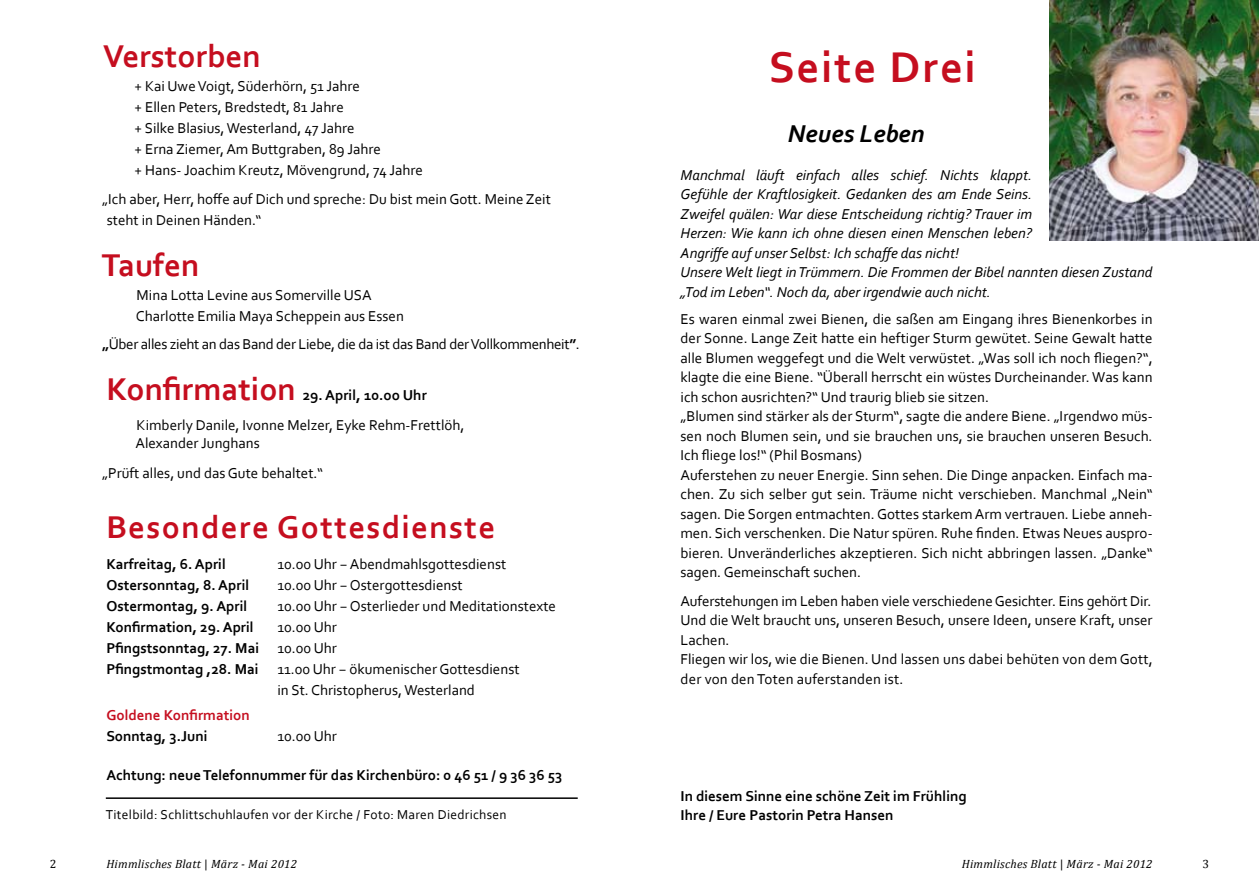
<style>
.page{position:relative;width:1259px;height:893px;background:#fff}
.page>*{position:absolute;margin:0;border:0;box-sizing:border-box;transform-origin:0 0}
.t1{font:700 45px "Corbel";letter-spacing:.04em;color:#c50e1f}
.t2{font:700 33px "Corbel";letter-spacing:.04em;color:#c50e1f}
.t3{font:700 33px "Corbel";color:#c50e1f}
.t4{font:italic 700 25.5px "Corbel";color:#000}
.t5{font:15px/19.5px "Corbel";color:#000}
.t6{font:italic 15px/19.5px "Corbel";color:#000}
.t7{font:700 15px/21px "Corbel";color:#000;text-align:justify}
.t8{font:15px "Corbel";letter-spacing:-.02em;color:#000}
.t9{font:700 15px "Corbel";color:#c50e1f}
.t10{font:13.5px "Corbel";letter-spacing:.02em;color:#000}
.t11{font:italic 12px "Cambria";letter-spacing:.02em;color:#000}
.t12{font:12px "Cambria";color:#000}
.s1{font-weight:700}
.s2{font-weight:700;font-size:33px;color:#c50e1f}
.s3{font-weight:400}
.s4{font-style:normal}
</style>
<div class="page">
<hr style="left:106px;top:797px;width:472px;height:2px;background:#000">
<img style="left:1049px;top:0;width:210px;height:241px">
<h2 class="t3" style="left:103px;top:36px;width:159px">Verstorben</h2>
<p class="t5" style="left:134px;top:75px;width:290px;line-height:21px">+ Kai Uwe Voigt, Süderhörn, 51 Jahre<br>+ Ellen Peters, Bredstedt, 81 Jahre<br>+ Silke Blasius, Westerland, 47 Jahre<br>+ Erna Ziemer, Am Buttgraben, 89 Jahre<br>+ Hans- Joachim Kreutz, Mövengrund, 74 Jahre</p>
<p class="t5" style="left:107px;top:188px;width:445px;line-height:21px;text-indent:-5px">„Ich aber, Herr, hoffe auf Dich und spreche: Du bist mein Gott. Meine Zeit steht in Deinen Händen.“</p>
<h2 class="t2" style="left:102px;top:244px;width:99px">Taufen</h2>
<p class="t5" style="left:136px;top:284px;width:269px;line-height:21px">Mina Lotta Levine aus Somerville USA<br>Charlotte Emilia Maya Scheppein aus Essen</p>
<p class="t8" style="left:102px;top:335px;width:479px"><span class="s1">„</span>Über alles zieht an das Band der Liebe, die da ist das Band der Vollkommenheit<span class="s1">”</span>.</p>
<p class="t5" style="left:137px;top:380px;width:329px;line-height:30px;text-indent:-30px"><span class="s2">Konfirmation</span> <span class="s1">29. April, 10.oo Uhr<br></span>Kimberly Danile, Ivonne Melzer, Eyke Rehm-Frettlöh,</p>
<p class="t5" style="left:102px;top:428px;width:222px;line-height:30px;text-indent:33px">Alexander Junghans<br>„Prüft alles, und das Gute behaltet.“</p>
<h2 class="t2" style="left:106px;top:507px;width:391px">Besondere Gottesdienste</h2>
<p class="t7" style="left:106px;top:553px;width:121px">Karfreitag, 6. April</p>
<p class="t5" style="left:277px;top:554px;width:230px">10.00 Uhr − Abendmahlsgottesdienst</p>
<p class="t7" style="left:106px;top:574px;width:144px">Ostersonntag, 8. April</p>
<p class="t5" style="left:277px;top:575px;width:187px">10.00 Uhr − Ostergottesdienst</p>
<p class="t7" style="left:106px;top:595px;width:142px">Ostermontag, 9. April</p>
<p class="t5" style="left:277px;top:596px;width:280px">10.00 Uhr − Osterlieder und Meditationstexte</p>
<p class="t7" style="left:106px;top:616px;width:149px">Konfirmation, 29. April</p>
<p class="t7" style="left:106px;top:616px;width:232px;text-indent:171px"><span class="s3">10.00 Uhr </span>Pfingstsonntag, 27. Mai <span class="s3">10.00 Uhr </span>Pfingstmontag ,28. Mai</p>
<p class="t5" style="left:277px;top:658px;width:244px;line-height:21px">11.00 Uhr − ökumenischer Gottesdienst in St. Christopherus, Westerland</p>
<p class="t9" style="left:106px;top:706px;width:145px">Goldene Konfirmation</p>
<p class="t7" style="left:106px;top:726px;width:103px">Sonntag, 3.Juni</p>
<p class="t5" style="left:277px;top:726px;width:61px">10.00 Uhr</p>
<p class="t7" style="left:106px;top:765px;width:457px">Achtung: neue Telefonnummer für das Kirchenbüro: 0 46 51 / 9 36 36 53</p>
<h1 class="t1" style="left:769px;top:39px;width:209px">Seite Drei</h1>
<h3 class="t4" style="left:788px;top:118px;width:138px">Neues Leben</h3>
<p class="t6" style="left:680px;top:165px;width:473px">Manchmal läuft einfach alles schief. Nichts klappt.<br>Gefühle der Kraftlosigkeit. Gedanken des am Ende Seins.<br>Zweifel quälen: War diese Entscheidung richtig? Trauer im<br>Herzen: Wie kann ich ohne diesen einen Menschen leben?<br>Angriffe auf unser Selbst: Ich schaffe das nicht!<br>Unsere Welt liegt in Trümmern. Die Frommen der Bibel nannten diesen Zustand „Tod im Leben“. Noch da, aber irgendwie auch nicht.</p>
<p class="t5" style="left:680px;top:309px;width:473px">Es waren einmal zwei Bienen, die saßen am Eingang ihres Bienenkorbes in der Sonne. Lange Zeit hatte ein heftiger Sturm gewütet. Seine Gewalt hatte alle Blumen weggefegt und die Welt verwüstet. „Was soll ich noch fliegen?“, klagte die eine Biene. “Überall herrscht ein wüstes Durcheinander. Was kann ich schon ausrichten?“ Und traurig blieb sie sitzen.<br>„Blumen sind stärker als der Sturm“, sagte die andere Biene. „Irgendwo müs&shy;sen noch Blumen sein, und sie brauchen uns, sie brauchen unseren Besuch.<br>Ich fliege los!“ (Phil Bosmans)<br>Auferstehen zu neuer Energie. Sinn sehen. Die Dinge anpacken. Einfach ma&shy;chen. Zu sich selber gut sein. Träume nicht verschieben. Manchmal „Nein“ sagen. Die Sorgen entmachten. Gottes starkem Arm vertrauen. Liebe anneh&shy;men. Sich verschenken. Die Natur spüren. Ruhe finden. Etwas Neues auspro&shy;bieren. Unveränderliches akzeptieren. Sich nicht abbringen lassen. „Danke“ sagen. Gemeinschaft suchen.</p>
<p class="t5" style="left:680px;top:591px;width:474px">Auferstehungen im Leben haben viele verschiedene Gesichter. Eins gehört Dir.<br>Und die Welt braucht uns, unseren Besuch, unsere Ideen, unsere Kraft, unser Lachen.<br>Fliegen wir los, wie die Bienen. Und lassen uns dabei behüten von dem Gott, der von den Toten auferstanden ist.</p>
<p class="t7" style="left:680px;top:785px;width:288px">In diesem Sinne eine schöne Zeit im Frühling</p>
<p class="t10" style="left:106px;top:806px;width:402px">Titelbild: Schlittschuhlaufen vor der Kirche / Foto: Maren Diedrichsen</p>
<p class="t7" style="left:680px;top:804px;width:214px">Ihre / Eure Pastorin Petra Hansen</p>
<p class="t12" style="left:50px;top:857px;width:8px">2</p>
<p class="t11" style="left:106px;top:856px;width:192px">Himmlisches Blatt <span class="s4">|</span> März - Mai 2012</p>
<p class="t11" style="left:961px;top:856px;width:192px">Himmlisches Blatt <span class="s4">|</span> März - Mai 2012</p>
<p class="t12" style="left:1202px;top:857px;width:8px">3</p>
</div>
